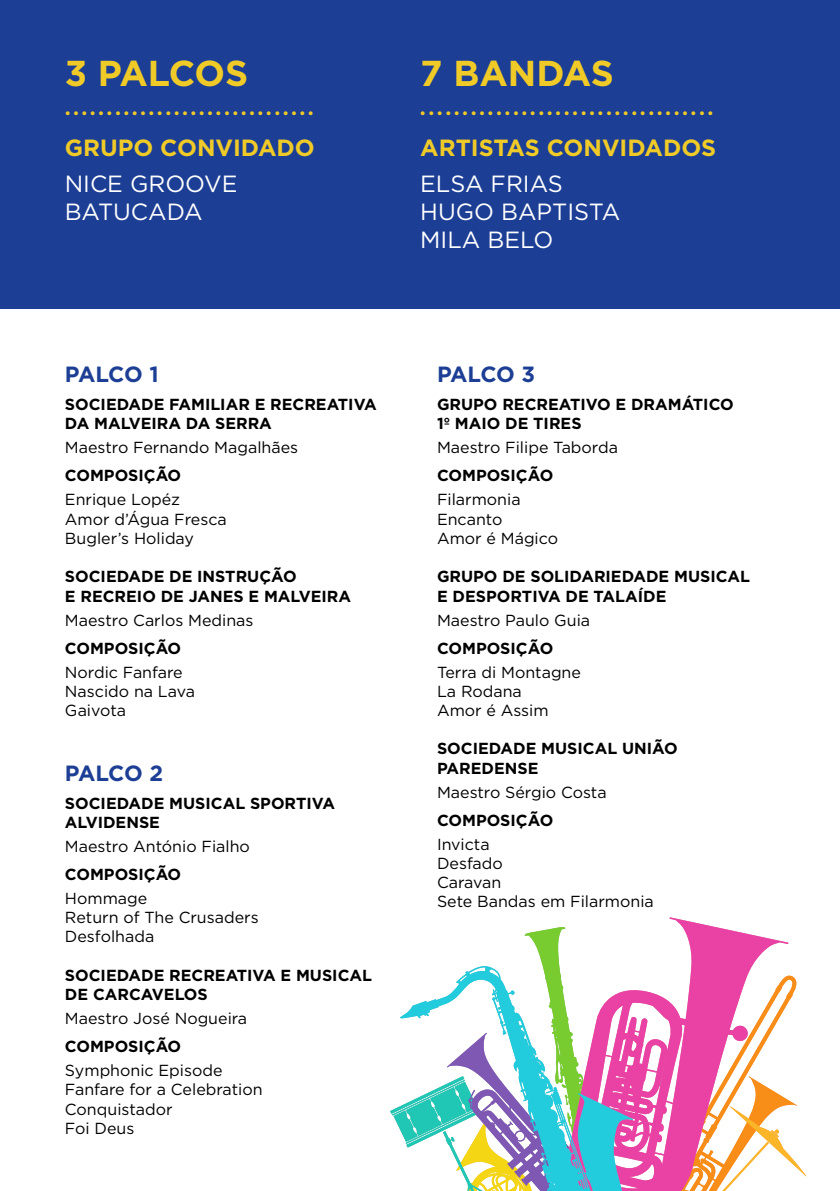
<style>
.page{position:relative;width:840px;height:1191px;background:#fff}
.page>*{position:absolute;margin:0;border:0;box-sizing:border-box;transform-origin:0 0}
.t1{font:700 36px "Gotham";letter-spacing:-.005em;color:#f0cb28}
.t2{font:700 23.4px "Archer";color:#f0cb28}
.t3{font:23.4px/28px "Gotham";color:#fff}
.t4{font:700 23.4px "Gotham";color:#f0cb28}
.t5{font:700 22px "Gotham";letter-spacing:-.03em;color:#1c3e94}
.t6{font:16px/19.2px "Gotham";color:#000}
.t7{font:700 16px/19.2px "Gotham";color:#000}
</style>
<div class="page">
<div style="left:0;top:0;width:839px;height:308px;background:#1c3e94"></div>
<svg style="left:390px;top:927px;width:172px;height:200px"></svg>
<svg style="left:788px;top:975px;width:18px;height:202px"></svg>
<svg style="left:562px;top:917px;width:226px;height:274px"></svg>
<svg style="left:399px;top:966px;width:233px;height:225px"></svg>
<h1 class="t1" style="left:65px;top:49px;width:185px">3 PALCOS</h1>
<h2 class="t2" style="left:65px;top:89px;width:250px">..............................</h2>
<h2 class="t4" style="left:65px;top:132px;width:251px">GRUPO CONVIDADO</h2>
<h2 class="t3" style="left:65px;top:169px;width:174px">NICE GROOVE<br>BATUCADA</h2>
<h1 class="t1" style="left:420px;top:49px;width:195px">7 BANDAS</h1>
<h2 class="t2" style="left:420px;top:89px;width:295px">...................................</h2>
<h2 class="t4" style="left:420px;top:132px;width:297px">ARTISTAS CONVIDADOS</h2>
<h2 class="t3" style="left:420px;top:169px;width:201px">ELSA FRIAS<br>HUGO BAPTISTA<br>MILA BELO</h2>
<h3 class="t5" style="left:65px;top:360px;width:95px">PALCO 1</h3>
<p class="t7" style="left:65px;top:395px;width:313px">SOCIEDADE FAMILIAR E RECREATIVA<br>DA MALVEIRA DA SERRA</p>
<p class="t6" style="left:65px;top:438px;width:234px">Maestro Fernando Magalhães</p>
<p class="t7" style="left:65px;top:466px;width:118px">COMPOSIÇÃO</p>
<p class="t6" style="left:65px;top:490px;width:163px">Enrique Lopéz<br>Amor d’Água Fresca<br>Bugler’s Holiday</p>
<p class="t7" style="left:65px;top:567px;width:287px">SOCIEDADE DE INSTRUÇÃO<br>E RECREIO DE JANES E MALVEIRA</p>
<p class="t6" style="left:65px;top:610px;width:190px">Maestro Carlos Medinas</p>
<p class="t7" style="left:65px;top:638px;width:118px">COMPOSIÇÃO</p>
<p class="t6" style="left:65px;top:662px;width:131px">Nordic Fanfare<br>Nascido na Lava<br>Gaivota</p>
<h3 class="t5" style="left:65px;top:758px;width:100px">PALCO 2</h3>
<p class="t7" style="left:65px;top:793px;width:271px">SOCIEDADE MUSICAL SPORTIVA<br>ALVIDENSE</p>
<p class="t6" style="left:65px;top:836px;width:186px">Maestro António Fialho</p>
<p class="t7" style="left:65px;top:864px;width:118px">COMPOSIÇÃO</p>
<p class="t6" style="left:65px;top:888px;width:195px">Hommage<br>Return of The Crusaders<br>Desfolhada</p>
<p class="t7" style="left:65px;top:965px;width:308px">SOCIEDADE RECREATIVA E MUSICAL<br>DE CARCAVELOS</p>
<p class="t6" style="left:65px;top:1008px;width:184px">Maestro José Nogueira</p>
<p class="t7" style="left:65px;top:1036px;width:118px">COMPOSIÇÃO</p>
<p class="t6" style="left:65px;top:1060px;width:199px">Symphonic Episode<br>Fanfare for a Celebration<br>Conquistador<br>Foi Deus</p>
<h3 class="t5" style="left:437px;top:360px;width:100px">PALCO 3</h3>
<p class="t7" style="left:437px;top:395px;width:298px">GRUPO RECREATIVO E DRAMÁTICO<br>1º MAIO DE TIRES</p>
<p class="t6" style="left:437px;top:438px;width:182px">Maestro Filipe Taborda</p>
<p class="t7" style="left:437px;top:466px;width:118px">COMPOSIÇÃO</p>
<p class="t6" style="left:437px;top:490px;width:122px">Filarmonia<br>Encanto<br>Amor é Mágico</p>
<p class="t7" style="left:437px;top:567px;width:314px">GRUPO DE SOLIDARIEDADE MUSICAL<br>E DESPORTIVA DE TALAÍDE</p>
<p class="t6" style="left:437px;top:610px;width:155px">Maestro Paulo Guia</p>
<p class="t7" style="left:437px;top:638px;width:118px">COMPOSIÇÃO</p>
<p class="t6" style="left:437px;top:662px;width:145px">Terra di Montagne<br>La Rodana<br>Amor é Assim</p>
<p class="t7" style="left:437px;top:739px;width:242px">SOCIEDADE MUSICAL UNIÃO<br>PAREDENSE</p>
<p class="t6" style="left:437px;top:782px;width:171px">Maestro Sérgio Costa</p>
<p class="t7" style="left:437px;top:810px;width:118px">COMPOSIÇÃO</p>
<p class="t6" style="left:437px;top:834px;width:218px">Invicta<br>Desfado<br>Caravan<br>Sete Bandas em Filarmonia</p>
</div>
